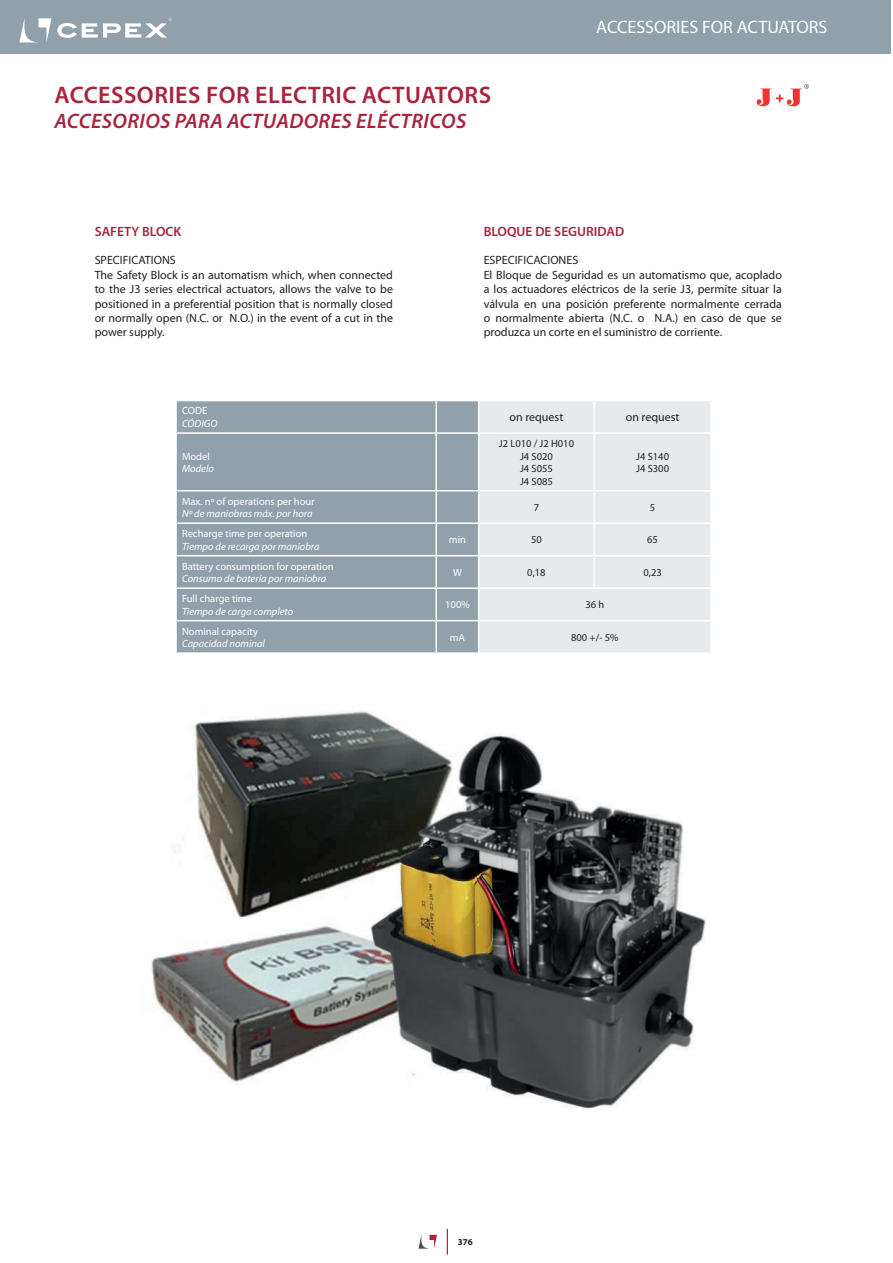
<style>
.page{position:relative;width:893px;height:1263px;background:#fff}
.page>*{position:absolute;margin:0;border:0;box-sizing:border-box;transform-origin:0 0}
.t1{font:600 24px "Myriad Pro";letter-spacing:.02em;color:#a9233d}
.t2{font:italic 600 21px "Myriad Pro";letter-spacing:.02em;color:#a9233d}
.t3{font:18px "Myriad Pro";color:#fff}
.t4{font:600 13.5px "Myriad Pro";color:#a9233d}
.t5{font:12px/14.4px "Myriad Pro";color:#231f20}
.t6{font:10.5px "Myriad Pro";color:#fff}
.t7{font:italic 10.5px "Myriad Pro";color:#fff}
.t8{font:10.5px/12.6px "Myriad Pro";color:#231f20;text-align:center}
.t9{font:700 9px "Myriad Pro";color:#231f20}
</style>
<div class="page">
<div style="left:0;top:0;width:891px;height:54px;background:#91a1ab"></div>
<svg style="left:418px;top:1235px;width:19px;height:14px"></svg>
<svg style="left:447px;top:1229px;width:1px;height:25px"></svg>
<svg style="left:19px;top:18px;width:153px;height:25px"></svg>
<img style="left:756px;top:83px;width:54px;height:24px">
<div style="left:177px;top:401px;width:301px;height:251px;background:#91a1ab"></div>
<div style="left:479px;top:401px;width:231px;height:251px;background:#e6eaed"></div>
<hr style="left:593px;top:401px;width:2px;height:31px;background:#fff">
<hr style="left:479px;top:432px;width:115px;height:2px;background:#fff">
<hr style="left:594px;top:432px;width:118px;height:2px;background:#fff">
<hr style="left:593px;top:434px;width:2px;height:56px;background:#fff">
<hr style="left:479px;top:490px;width:115px;height:1px;background:#fff">
<hr style="left:594px;top:490px;width:118px;height:1px;background:#fff">
<hr style="left:593px;top:491px;width:2px;height:31px;background:#fff">
<hr style="left:479px;top:522px;width:115px;height:2px;background:#fff">
<hr style="left:594px;top:522px;width:118px;height:2px;background:#fff">
<hr style="left:593px;top:524px;width:2px;height:31px;background:#fff">
<hr style="left:479px;top:555px;width:115px;height:1px;background:#fff">
<hr style="left:594px;top:555px;width:118px;height:1px;background:#fff">
<hr style="left:593px;top:556px;width:2px;height:31px;background:#fff">
<hr style="left:479px;top:587px;width:115px;height:2px;background:#fff">
<hr style="left:594px;top:587px;width:118px;height:2px;background:#fff">
<hr style="left:479px;top:620px;width:115px;height:1px;background:#fff">
<hr style="left:594px;top:620px;width:118px;height:1px;background:#fff">
<hr style="left:436px;top:401px;width:1px;height:31px;background:#fff">
<hr style="left:175px;top:432px;width:261px;height:2px;background:#fff">
<hr style="left:436px;top:432px;width:43px;height:2px;background:#fff">
<hr style="left:436px;top:434px;width:1px;height:56px;background:#fff">
<hr style="left:175px;top:490px;width:261px;height:1px;background:#fff">
<hr style="left:436px;top:490px;width:43px;height:1px;background:#fff">
<hr style="left:436px;top:491px;width:1px;height:31px;background:#fff">
<hr style="left:175px;top:522px;width:261px;height:2px;background:#fff">
<hr style="left:436px;top:522px;width:43px;height:2px;background:#fff">
<hr style="left:436px;top:524px;width:1px;height:31px;background:#fff">
<hr style="left:175px;top:555px;width:261px;height:1px;background:#fff">
<hr style="left:436px;top:555px;width:43px;height:1px;background:#fff">
<hr style="left:436px;top:556px;width:1px;height:31px;background:#fff">
<hr style="left:175px;top:587px;width:261px;height:2px;background:#fff">
<hr style="left:436px;top:587px;width:43px;height:2px;background:#fff">
<hr style="left:436px;top:589px;width:1px;height:31px;background:#fff">
<hr style="left:175px;top:620px;width:261px;height:1px;background:#fff">
<hr style="left:436px;top:620px;width:43px;height:1px;background:#fff">
<hr style="left:436px;top:621px;width:1px;height:31px;background:#fff">
<img style="left:151px;top:711px;width:555px;height:398px">
<h1 class="t1" style="left:54px;top:80px;width:438px">ACCESSORIES FOR ELECTRIC ACTUATORS</h1>
<h2 class="t2" style="left:54px;top:108px;width:413px">ACCESORIOS PARA ACTUADORES ELÉCTRICOS</h2>
<h3 class="t3" style="left:596px;top:16px;width:233px">ACCESSORIES FOR ACTUATORS</h3>
<p class="t4" style="left:95px;top:223px;width:88px">SAFETY BLOCK</p>
<p class="t5" style="left:95px;top:253px;width:300px">SPECIFICATIONS<br>The Safety Block is an automatism which, when connected to the J3 series electrical actuators, allows the valve to be positioned in a preferential position that is normally closed or normally open (N.C. or N.O.) in the event of a cut in the power supply.</p>
<p class="t4" style="left:484px;top:223px;width:142px">BLOQUE DE SEGURIDAD</p>
<p class="t5" style="left:484px;top:253px;width:300px">ESPECIFICACIONES<br>El Bloque de Seguridad es un automatismo que, acoplado a los actuadores eléctricos de la serie J3, permite situar la válvula en una posición preferente normalmente cerrada o normalmente abierta (N.C. o N.A.) en caso de que se produzca un corte en el suministro de corriente.</p>
<p class="t6" style="left:182px;top:404px;width:27px">CODE</p>
<p class="t7" style="left:182px;top:417px;width:37px">CÓDIGO</p>
<p class="t5" style="left:510px;top:410px;width:55px">on request</p>
<p class="t5" style="left:626px;top:410px;width:55px">on request</p>
<p class="t6" style="left:182px;top:449px;width:29px">Model</p>
<p class="t7" style="left:182px;top:462px;width:33px">Modelo</p>
<p class="t8" style="left:499px;top:437px;width:77px">J2 L010 / J2 H010<br>J4 S020<br>J4 S055<br>J4 S085</p>
<p class="t8" style="left:636px;top:449px;width:34px;text-align:left">J4 S140<br>J4 S300</p>
<p class="t6" style="left:182px;top:495px;width:134px">Max. nº of operations per hour</p>
<p class="t7" style="left:182px;top:507px;width:132px">Nº de maniobras máx. por hora</p>
<p class="t6" style="left:182px;top:527px;width:127px">Recharge time per operation</p>
<p class="t7" style="left:182px;top:540px;width:139px">Tiempo de recarga por maniobra</p>
<p class="t6" style="left:182px;top:560px;width:153px">Battery consumption for operation</p>
<p class="t7" style="left:182px;top:572px;width:146px">Consumo de batería por maniobra</p>
<p class="t6" style="left:182px;top:592px;width:71px">Full charge time</p>
<p class="t7" style="left:182px;top:605px;width:113px">Tiempo de carga completo</p>
<p class="t6" style="left:182px;top:624px;width:77px">Nominal capacity</p>
<p class="t7" style="left:182px;top:637px;width:84px">Capacidad nominal</p>
<p class="t8" style="left:534px;top:501px;width:7px">7</p>
<p class="t8" style="left:650px;top:501px;width:7px">5</p>
<p class="t6" style="left:449px;top:533px;width:19px">min</p>
<p class="t8" style="left:531px;top:533px;width:12px">50</p>
<p class="t8" style="left:647px;top:533px;width:12px">65</p>
<p class="t6" style="left:453px;top:566px;width:10px">W</p>
<p class="t8" style="left:527px;top:566px;width:20px">0,18</p>
<p class="t8" style="left:643px;top:566px;width:20px">0,23</p>
<p class="t6" style="left:445px;top:598px;width:26px">100%</p>
<p class="t8" style="left:585px;top:598px;width:20px">36 h</p>
<p class="t6" style="left:450px;top:631px;width:17px">mA</p>
<p class="t8" style="left:571px;top:631px;width:49px">800 +/- 5%</p>
<p class="t9" style="left:458px;top:1236px;width:16px">376</p>
</div>
